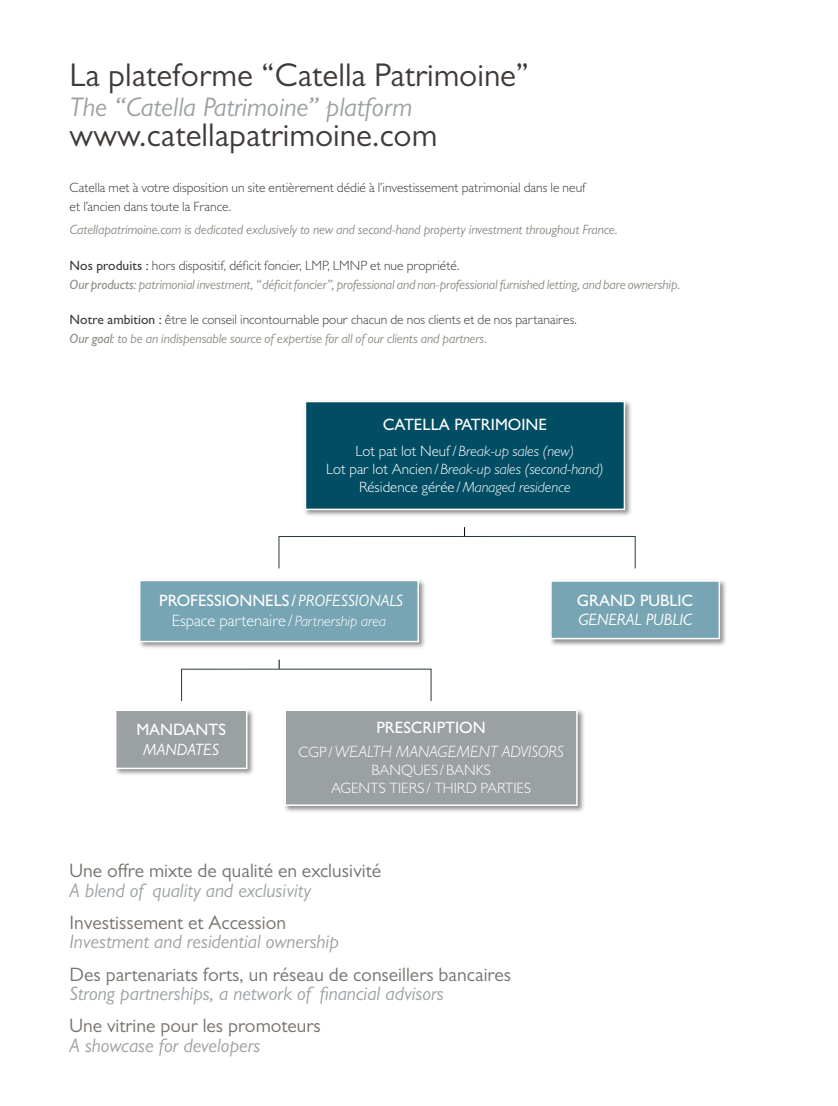
<style>
.page{position:relative;width:838px;height:1106px;background:#fff}
.page>*{position:absolute;margin:0;border:0;box-sizing:border-box;transform-origin:0 0}
.t1{font:33px "Gill Sans MT Pro";color:#403b38}
.t2{font:italic 27px "Gill Sans MT Pro";color:#9ba0a3}
.t3{font:19.5px "Gill Sans MT Pro";color:#77726d}
.t4{font:italic 19.5px "Gill Sans MT Pro";color:#9ba0a3}
.t5{font:300 16.5px/19.8px "Gill Sans MT Pro";color:#fff;text-align:center}
.t6{font:italic 300 16.5px/24px "Gill Sans MT Pro";color:#fff;text-align:center}
.t7{font:500 16.5px "Gill Sans MT Pro";color:#fff}
.t8{font:italic 16.5px "Gill Sans MT Pro";color:#fff}
.t9{font:italic 300 15px/18px "Gill Sans MT Pro";color:#fff;text-align:center}
.t10{font:300 15px/18px "Gill Sans MT Pro";color:#fff;text-align:center}
.t11{font:italic 13.5px/18.8px "Gill Sans MT Pro";letter-spacing:-.01em;color:#8d8b84}
.t12{font:300 13.5px/18.8px "Gill Sans MT Pro";color:#403b38}
.s1{font-weight:500;font-style:normal;color:#403b38}
.s2{font-weight:300;font-style:normal;color:#403b38}
.s3{font-weight:500}
.s4{font-weight:500;font-style:italic;color:#8d8b84}
.s5{font-weight:400;font-style:italic;color:#8d8b84}
.s6{font-style:normal}
.s7{font-weight:400;font-style:italic}
.s8{font-style:italic;font-size:15px}
.s9{font-weight:500;font-style:normal}
.s10{font-style:normal;font-size:15px}
</style>
<div class="page">
<div style="left:303px;top:399px;width:329px;height:118px;background:#000;opacity:.45"></div>
<div style="left:305px;top:401px;width:319px;height:108px;background:#004d64"></div>
<div style="left:305px;top:401px;width:320px;height:109px;border:2px solid #fff"></div>
<div style="left:138px;top:578px;width:289px;height:71px;background:#000;opacity:.45"></div>
<div style="left:139px;top:579px;width:280px;height:63px;background:#77a5b4;border:2px solid #fff"></div>
<div style="left:549px;top:579px;width:178px;height:68px;background:#000;opacity:.45"></div>
<div style="left:551px;top:581px;width:168px;height:57px;background:#77a5b4"></div>
<div style="left:550px;top:580px;width:170px;height:59px;border:2px solid #fff"></div>
<div style="left:114px;top:708px;width:141px;height:68px;background:#000;opacity:.45"></div>
<div style="left:116px;top:710px;width:131px;height:58px;background:#9ba0a3"></div>
<div style="left:115px;top:709px;width:132px;height:60px;border:2px solid #fff"></div>
<div style="left:283px;top:708px;width:302px;height:105px;background:#000;opacity:.45"></div>
<div style="left:285px;top:710px;width:292px;height:95px;background:#9ba0a3"></div>
<div style="left:284px;top:709px;width:293px;height:97px;border:2px solid #fff"></div>
<svg style="left:181px;top:659px;width:251px;height:43px"></svg>
<svg style="left:278px;top:527px;width:358px;height:42px"></svg>
<h1 class="t1" style="left:70px;top:55px;width:461px">La plateforme “Catella Patrimoine”</h1>
<h2 class="t2" style="left:70px;top:91px;width:344px">The “Catella Patrimoine” platform</h2>
<h1 class="t1" style="left:70px;top:115px;width:369px">www.catellapatrimoine.com</h1>
<p class="t12" style="left:70px;top:178px;width:518px">Catella met à votre disposition un site entièrement dédié à l’investissement patrimonial dans le neuf et l’ancien dans toute la France.</p>
<p class="t11" style="left:70px;top:220px;width:550px">Catellapatrimoine.com is dedicated exclusively to new and second-hand property investment throughout France.</p>
<p class="t11" style="left:70px;top:256px;width:612px"><span class="s1">Nos produits :</span> <span class="s2">hors dispositif, déficit foncier, LMP, LMNP et nue propriété.<br></span><span class="s3">Our products:</span> patrimonial investment, “déficit foncier”, professional and non-professional furnished letting, and bare ownership.</p>
<p class="t12" style="left:70px;top:310px;width:509px"><span class="s3">Notre ambition :</span> être le conseil incontournable pour chacun de nos clients et de nos partanaires.<br><span class="s4">Our goal:</span> <span class="s5">to be an indispensable source of expertise for all of our clients and partners.</span></p>
<p class="t7" style="left:383px;top:414px;width:166px">CATELLA PATRIMOINE</p>
<p class="t9" style="left:326px;top:442px;width:279px"><span class="s6">Lot pat lot Neuf/</span>Break-up sales (new)<br><span class="s6">Lot par lot Ancien /</span>Break-up sales (second-hand)<br><span class="s6">Résidence gérée /</span>Managed residence</p>
<p class="t5" style="left:159px;top:590px;width:245px"><span class="s3">PROFESSIONNELS /</span> <span class="s7">PROFESSIONALS<br></span>Espace partenaire / <span class="s8">Partnership area</span></p>
<p class="t7" style="left:577px;top:590px;width:118px">GRAND PUBLIC</p>
<p class="t8" style="left:578px;top:610px;width:116px">GENERAL PUBLIC</p>
<p class="t7" style="left:136px;top:719px;width:91px">MANDANTS</p>
<p class="t8" style="left:143px;top:739px;width:77px">MANDATES</p>
<p class="t6" style="left:298px;top:715px;width:267px"><span class="s9">PRESCRIPTION<br></span><span class="s10">CGP/</span>WEALTH MANAGEMENT ADVISORS</p>
<p class="t10" style="left:331px;top:761px;width:201px">BANQUES /BANKS<br>AGENTS TIERS / THIRD PARTIES</p>
<h3 class="t3" style="left:70px;top:859px;width:313px">Une offre mixte de qualité en exclusivité</h3>
<h3 class="t4" style="left:70px;top:878px;width:243px">A blend of quality and exclusivity</h3>
<h3 class="t3" style="left:70px;top:910px;width:218px">Investissement et Accession</h3>
<h3 class="t4" style="left:70px;top:930px;width:271px">Investment and residential ownership</h3>
<h3 class="t3" style="left:70px;top:962px;width:443px">Des partenariats forts, un réseau de conseillers bancaires</h3>
<h3 class="t4" style="left:70px;top:982px;width:375px">Strong partnerships, a network of financial advisors</h3>
<h3 class="t3" style="left:70px;top:1014px;width:253px">Une vitrine pour les promoteurs</h3>
<h3 class="t4" style="left:70px;top:1033px;width:192px">A showcase for developers</h3>
</div>
